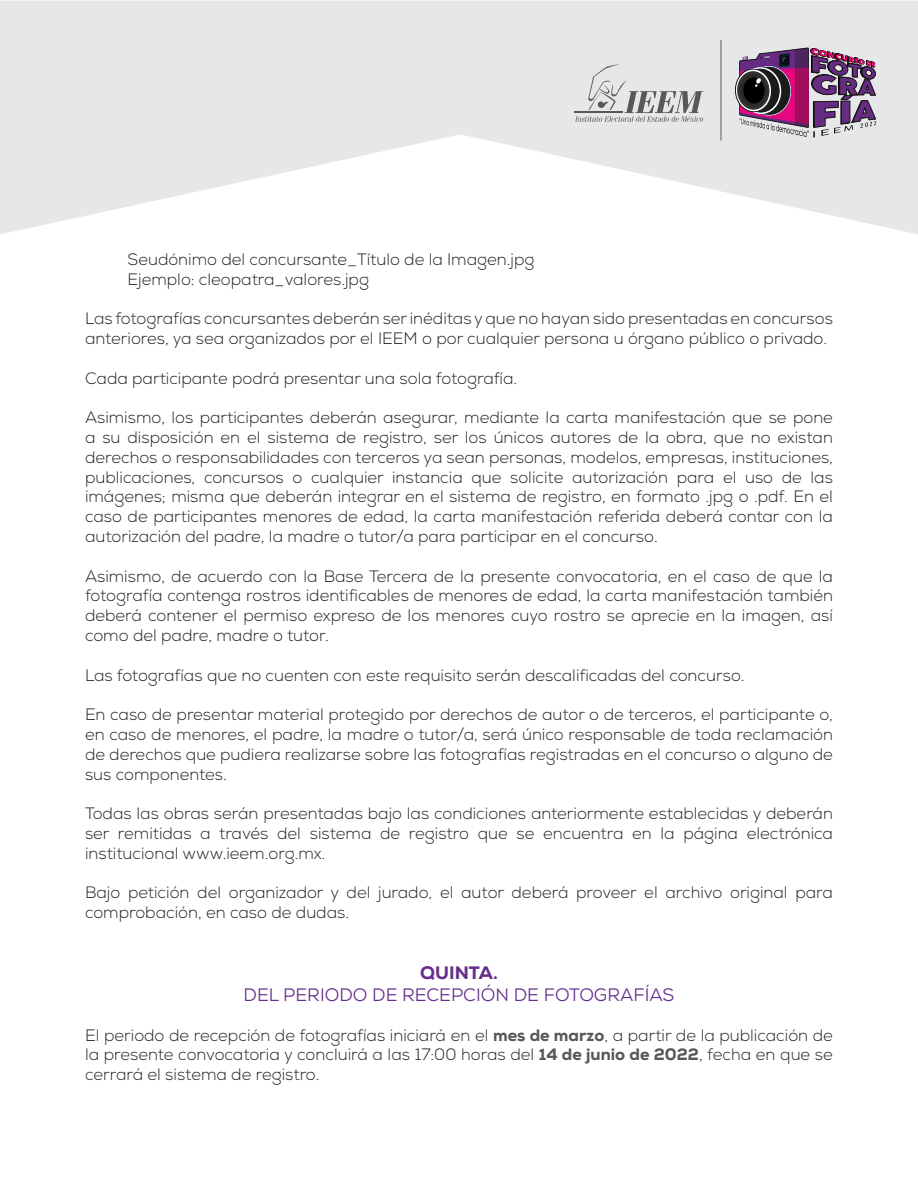
<style>
.page{position:relative;width:918px;height:1188px;background:#fff}
.page>*{position:absolute;margin:0;border:0;box-sizing:border-box;transform-origin:0 0}
.t1{font:18px "Nexa";color:#662d8c}
.t2{font:800 18px "Nexa";color:#662d8c}
.t3{font:300 16.5px/19.8px "Nexa";color:#231f20;text-align:justify}
.s1{font-weight:800;color:#57585a}
</style>
<div class="page">
<svg style="left:0;top:1px;width:918px;height:233px;fill:#e6e7e9"></svg>
<svg style="left:735px;top:48px;width:141px;height:90px;background:#8c6a89"></svg>
<svg style="left:575px;top:64px;width:128px;height:58px;background:#cdced0"></svg>
<hr style="left:721px;top:40px;width:1px;height:101px;background:#57585a">
<p class="t3" style="left:128px;top:250px;width:408px">Seudónimo del concursante_Título de la Imagen.jpg</p>
<p class="t3" style="left:128px;top:269px;width:243px">Ejemplo: cleopatra_valores.jpg</p>
<p class="t3" style="left:85px;top:309px;width:749px">Las fotografías concursantes deberán ser inéditas y que no hayan sido presentadas en concursos anteriores, ya sea organizados por el IEEM o por cualquier persona u órgano público o privado.</p>
<p class="t3" style="left:85px;top:368px;width:434px">Cada participante podrá presentar una sola fotografía.</p>
<p class="t3" style="left:85px;top:408px;width:749px">Asimismo, los participantes deberán asegurar, mediante la carta manifestación que se pone a su disposición en el sistema de registro, ser los únicos autores de la obra, que no existan derechos o responsabilidades con terceros ya sean personas, modelos, empresas, instituciones, publicaciones, concursos o cualquier instancia que solicite autorización para el uso de las imágenes; misma que deberán integrar en el sistema de registro, en formato .jpg o .pdf. En el caso de participantes menores de edad, la carta manifestación referida deberá contar con la autorización del padre, la madre o tutor/a para participar en el concurso.</p>
<p class="t3" style="left:85px;top:566px;width:749px">Asimismo, de acuerdo con la Base Tercera de la presente convocatoria, en el caso de que la fotografía contenga rostros identificables de menores de edad, la carta manifestación también deberá contener el permiso expreso de los menores cuyo rostro se aprecie en la imagen, así como del padre, madre o tutor.</p>
<p class="t3" style="left:85px;top:665px;width:661px">Las fotografías que no cuenten con este requisito serán descalificadas del concurso.</p>
<p class="t3" style="left:85px;top:705px;width:750px">En caso de presentar material protegido por derechos de autor o de terceros, el participante o, en caso de menores, el padre, la madre o tutor/a, será único responsable de toda reclamación de derechos que pudiera realizarse sobre las fotografías registradas en el concurso o alguno de sus componentes.</p>
<p class="t3" style="left:85px;top:804px;width:750px">Todas las obras serán presentadas bajo las condiciones anteriormente establecidas y deberán ser remitidas a través del sistema de registro que se encuentra en la página electrónica institucional www.ieem.org.mx.</p>
<p class="t3" style="left:85px;top:883px;width:749px">Bajo petición del organizador y del jurado, el autor deberá proveer el archivo original para comprobación, en caso de dudas.</p>
<p class="t2" style="left:420px;top:962px;width:79px">QUINTA.</p>
<p class="t1" style="left:244px;top:983px;width:432px">DEL PERIODO DE RECEPCIÓN DE FOTOGRAFÍAS</p>
<p class="t3" style="left:85px;top:1025px;width:749px">El periodo de recepción de fotografías iniciará en el <span class="s1">mes de marzo</span>, a partir de la publicación de la presente convocatoria y concluirá a las 17:00 horas del <span class="s1">14 de junio de 2022</span>, fecha en que se cerrará el sistema de registro.</p>
</div>
